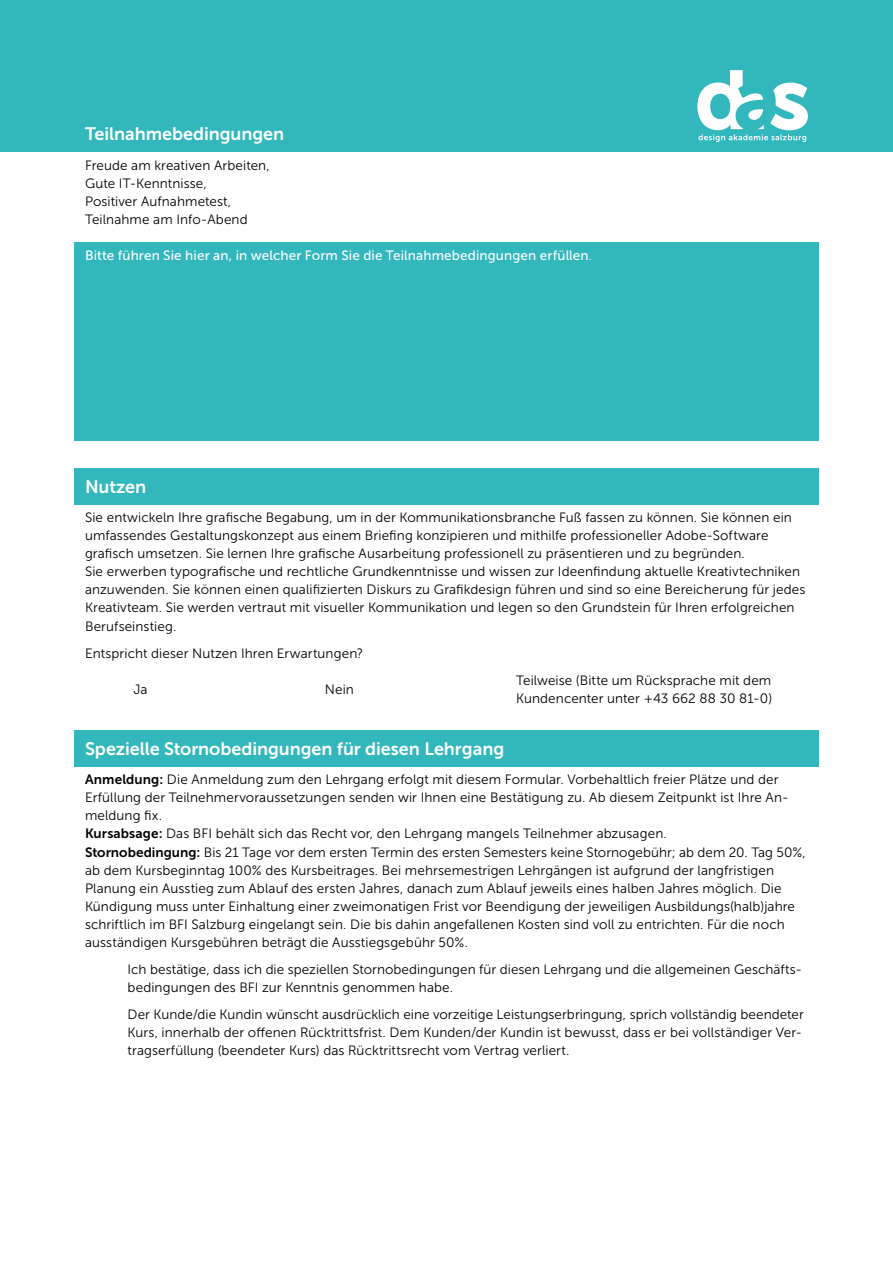
<style>
.page{position:relative;width:893px;height:1263px;background:#fff}
.page>*{position:absolute;margin:0;border:0;box-sizing:border-box;transform-origin:0 0}
.t1{font:18px "Museo Sans 700";letter-spacing:-.005em;color:#fff}
.t2{font:13.5px/18.1px "Museo Sans 300";letter-spacing:.005em;color:#000}
.t3{font:13.5px "Museo Sans 500";letter-spacing:.01em;color:#fff}
.s1{font-family:"Museo Sans 300"}
.s2{font-family:"Museo Sans 700"}
</style>
<div class="page">
<div style="left:0;top:0;width:893px;height:151px;background:#31b7bc"></div>
<div style="left:74px;top:242px;width:745px;height:199px;background:#31b7bc"></div>
<div style="left:74px;top:468px;width:745px;height:36px;background:#31b7bc"></div>
<div style="left:74px;top:730px;width:745px;height:36px;background:#31b7bc"></div>
<svg style="left:697px;top:70px;width:111px;height:72px"></svg>
<h1 class="t1" style="left:85px;top:124px;width:201px">Teilnahmebedingungen</h1>
<p class="t2" style="left:85px;top:156px;width:186px">Freude am kreativen Arbeiten,<br>Gute IT-Kenntnisse,<br>Positiver Aufnahmetest,<br>Teilnahme am Info-Abend</p>
<p class="t3" style="left:85px;top:248px;width:509px">Bitte führen Sie hier an, in welcher Form Sie die Teilnahmebedingungen erfüllen<span class="s1">.</span></p>
<h1 class="t1" style="left:85px;top:476px;width:63px">Nutzen</h1>
<p class="t2" style="left:85px;top:508px;width:722px">Sie entwickeln Ihre grafische Begabung, um in der Kommunikationsbranche Fuß fassen zu können. Sie können ein umfassendes Gestaltungskonzept aus einem Briefing konzipieren und mithilfe professioneller Adobe-Software grafisch umsetzen. Sie lernen Ihre grafische Ausarbeitung professionell zu präsentieren und zu begründen.<br>Sie erwerben typografische und rechtliche Grundkenntnisse und wissen zur Ideenfindung aktuelle Kreativtechniken anzuwenden. Sie können einen qualifizierten Diskurs zu Grafikdesign führen und sind so eine Bereicherung für jedes Kreativteam. Sie werden vertraut mit visueller Kommunikation und legen so den Grundstein für Ihren erfolgreichen Berufseinstieg.</p>
<p class="t2" style="left:85px;top:644px;width:280px">Entspricht dieser Nutzen Ihren Erwartungen?</p>
<p class="t2" style="left:133px;top:680px;width:16px">Ja</p>
<p class="t2" style="left:325px;top:680px;width:31px">Nein</p>
<p class="t2" style="left:516px;top:671px;width:258px">Teilweise (Bitte um Rücksprache mit dem<br>Kundencenter unter +43 662 88 30 81-0)</p>
<h1 class="t1" style="left:85px;top:738px;width:421px">Spezielle Stornobedingungen für diesen Lehrgang</h1>
<p class="t2" style="left:85px;top:770px;width:722px"><span class="s2">Anmeldung:</span> Die Anmeldung zum den Lehrgang erfolgt mit diesem Formular. Vorbehaltlich freier Plätze und der Erfüllung der Teilnehmervoraussetzungen senden wir Ihnen eine Bestätigung zu. Ab diesem Zeitpunkt ist Ihre An&shy;meldung fix.<br><span class="s2">Kursabsage:</span> Das BFI behält sich das Recht vor, den Lehrgang mangels Teilnehmer abzusagen.<br><span class="s2">Stornobedingung:</span> Bis 21 Tage vor dem ersten Termin des ersten Semesters keine Stornogebühr; ab dem 20. Tag 50%, ab dem Kursbeginntag 100% des Kursbeitrages. Bei mehrsemestrigen Lehrgängen ist aufgrund der langfristigen Planung ein Ausstieg zum Ablauf des ersten Jahres, danach zum Ablauf jeweils eines halben Jahres möglich. Die Kündigung muss unter Einhaltung einer zweimonatigen Frist vor Beendigung der jeweiligen Ausbildungs(halb)jahre schriftlich im BFI Salzburg eingelangt sein. Die bis dahin angefallenen Kosten sind voll zu entrichten. Für die noch ausständigen Kursgebühren beträgt die Ausstiegsgebühr 50%.</p>
<p class="t2" style="left:128px;top:960px;width:676px">Ich bestätige, dass ich die speziellen Stornobedingungen für diesen Lehrgang und die allgemeinen Geschäfts&shy;bedingungen des BFI zur Kenntnis genommen habe.</p>
<p class="t2" style="left:128px;top:1005px;width:678px;text-align:justify">Der Kunde/die Kundin wünscht ausdrücklich eine vorzeitige Leistungserbringung, sprich vollständig beendeter Kurs, innerhalb der offenen Rücktrittsfrist. Dem Kunden/der Kundin ist bewusst, dass er bei vollständiger Ver&shy;tragserfüllung (beendeter Kurs) das Rücktrittsrecht vom Vertrag verliert.</p>
</div>
